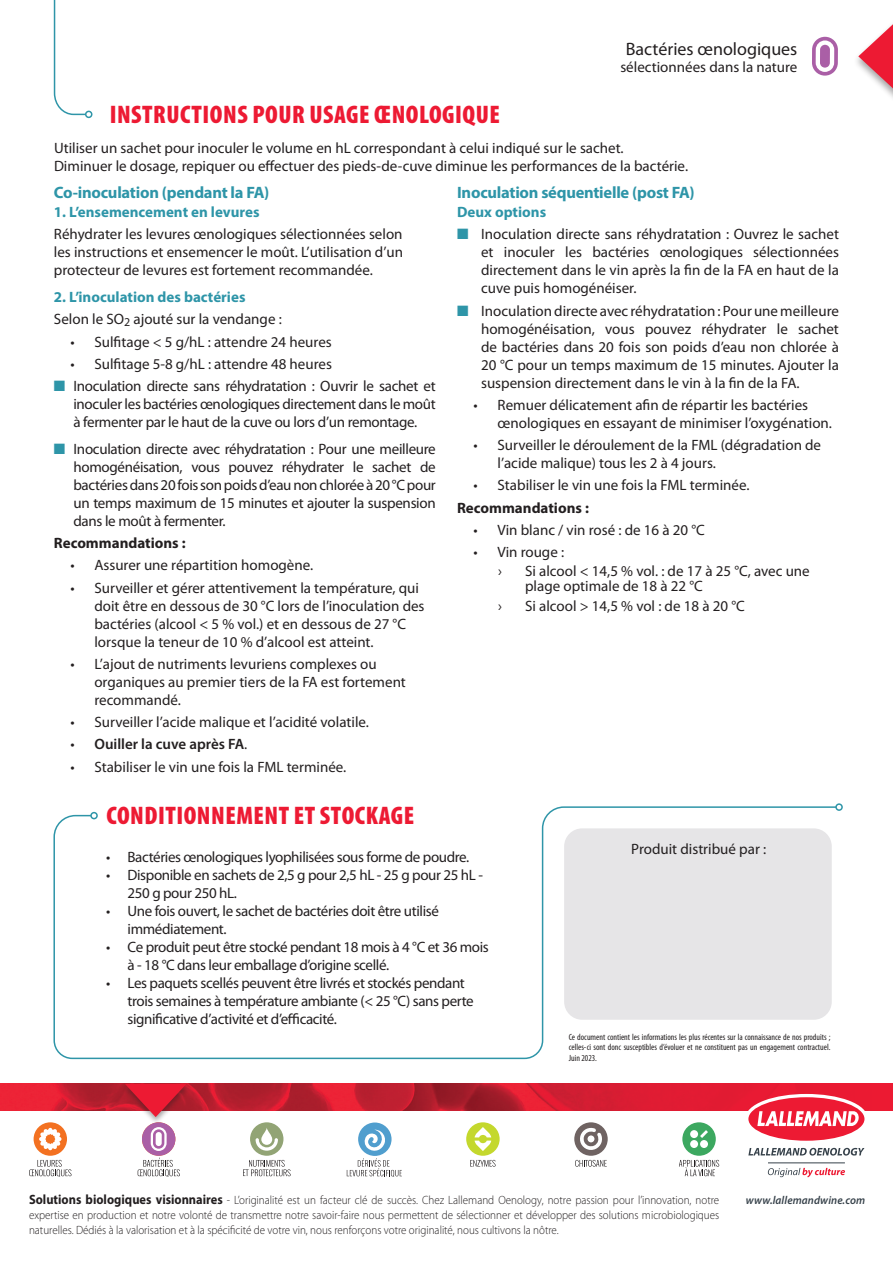
<style>
.page{position:relative;width:893px;height:1263px;background:#fff}
.page>*{position:absolute;margin:0;border:0;box-sizing:border-box;transform-origin:0 0}
.t1{font:900 condensed 25.5px "Myriad Pro";letter-spacing:.02em;color:#ed1a33}
.t2{font:18px "Myriad Pro";color:#231f20}
.t3{font:700 16.5px "Myriad Pro";letter-spacing:-.015em;color:#2e95a8}
.t4{font:15px/18px "Myriad Pro";color:#231f20;text-align:justify}
.t5{font:15px/18px "Myriad Pro";letter-spacing:-.025em;color:#231f20}
.t6{font:700 15px "Myriad Pro";color:#2e95a8}
.t7{font:700 15px "Myriad Pro";color:#231f20}
.t8{font:600 15px "Myriad Pro";color:#231f20}
.t9{font:300 12px/15px "Myriad Pro";color:#231f20;text-align:justify;scale:.92 1}
.t10{font:italic 600 11.55px "Myriad Pro";letter-spacing:.01em;color:#36414a;scale:.96 1}
.t11{font:condensed 9px/10.8px "Myriad Pro";color:#231f20;text-align:justify}
.s1{color:#2e95a8}
.s2{font-weight:400}
.s3{font-weight:700;font-size:13.5px}
</style>
<div class="page">
<img style="left:0;top:1084px;width:893px;height:27px">
<hr style="left:768px;top:1162px;width:77px;height:1px;background:#36414a">
<svg style="left:745px;top:1094px;width:123px;height:61px"></svg>
<svg style="left:768px;top:1168px;width:77px;height:9px"></svg>
<div style="left:358px;top:1122px;width:34px;height:34px;background:#509ece;border-radius:50%"></div>
<svg style="left:364px;top:1129px;width:21px;height:22px"></svg>
<svg style="left:138px;top:1158px;width:42px;height:19px"></svg>
<div style="left:142px;top:1122px;width:33px;height:34px;background:#aa5fa6;border-radius:50%"></div>
<svg style="left:151px;top:1127px;width:16px;height:24px"></svg>
<svg style="left:470px;top:1160px;width:26px;height:7px"></svg>
<div style="left:466px;top:1122px;width:34px;height:34px;background:#c4d82d;border-radius:50%"></div>
<svg style="left:475px;top:1127px;width:16px;height:24px"></svg>
<svg style="left:29px;top:1160px;width:43px;height:17px"></svg>
<div style="left:34px;top:1122px;width:33px;height:34px;background:#f37121;border-radius:50%"></div>
<svg style="left:39px;top:1128px;width:22px;height:22px"></svg>
<svg style="left:679px;top:1160px;width:40px;height:16px"></svg>
<div style="left:682px;top:1122px;width:34px;height:34px;background:#3ca860;border-radius:50%"></div>
<div style="left:690px;top:1130px;width:8px;height:8px;background:#fff;border-radius:50%"></div>
<div style="left:690px;top:1140px;width:8px;height:8px;background:#fff;border-radius:50%"></div>
<div style="left:700px;top:1140px;width:8px;height:8px;background:#fff;border-radius:50%"></div>
<svg style="left:700px;top:1130px;width:8px;height:8px"></svg>
<svg style="left:575px;top:1160px;width:32px;height:7px"></svg>
<div style="left:574px;top:1122px;width:34px;height:34px;background:#6f6362;border-radius:50%"></div>
<svg style="left:580px;top:1127px;width:22px;height:23px"></svg>
<div style="left:250px;top:1122px;width:33px;height:34px;background:#92a475;border-radius:50%"></div>
<svg style="left:261px;top:1127px;width:11px;height:18px"></svg>
<svg style="left:256px;top:1138px;width:22px;height:13px"></svg>
<svg style="left:243px;top:1160px;width:48px;height:16px"></svg>
<svg style="left:347px;top:1158px;width:55px;height:19px"></svg>
<div style="left:120px;top:1082px;width:71px;height:43px;background:#231f20;opacity:.4"></div>
<svg style="left:125px;top:1084px;width:62px;height:33px;background:#d53f50"></svg>
<svg style="left:812px;top:37px;width:26px;height:39px"></svg>
<svg style="left:858px;top:24px;width:35px;height:73px"></svg>
<svg style="left:53px;top:0;width:34px;height:116px"></svg>
<div style="left:85px;top:111px;width:7px;height:7px;border:2px solid #2e95a8;border-radius:50%"></div>
<svg style="left:53px;top:806px;width:782px;height:254px"></svg>
<div style="left:90px;top:812px;width:8px;height:7px;border:2px solid #2e95a8;border-radius:50%"></div>
<div style="left:835px;top:803px;width:8px;height:8px;border:2px solid #2e95a8;border-radius:50%"></div>
<div style="left:564px;top:828px;width:268px;height:192px;background:#e6e5e7;border-radius:18px"></div>
<p class="t1" style="left:110px;top:98px;width:392px">INSTRUCTIONS POUR USAGE ŒNOLOGIQUE</p>
<p class="t2" style="left:626px;top:38px;width:173px">Bactéries œnologiques</p>
<p class="t4" style="left:620px;top:57px;width:179px">sélectionnées dans la nature</p>
<p class="t4" style="left:54px;top:139px;width:571px">Utiliser un sachet pour inoculer le volume en hL correspondant à celui indiqué sur le sachet.</p>
<p class="t4" style="left:54px;top:157px;width:636px">Diminuer le dosage, repiquer ou effectuer des pieds-de-cuve diminue les performances de la bactérie.</p>
<p class="t3" style="left:54px;top:181px;width:217px">Co-inoculation (pendant la FA)</p>
<p class="t6" style="left:54px;top:202px;width:207px">1. L’ensemencement en levures</p>
<p class="t4" style="left:54px;top:225px;width:351px">Réhydrater les levures œnologiques sélectionnées selon les instructions et ensemencer le moût. L’utilisation d’un protecteur de levures est fortement recommandée.</p>
<p class="t6" style="left:54px;top:287px;width:193px">2. L’inoculation des bactéries</p>
<p class="t4" style="left:54px;top:310px;width:229px">Selon le SO<sub>2</sub> ajouté sur la vendange :</p>
<p class="t4" style="left:70px;top:332px;width:263px">• Sulfitage &lt; 5 g/hL : attendre 24 heures</p>
<p class="t4" style="left:70px;top:354px;width:263px">• Sulfitage 5-8 g/hL : attendre 48 heures</p>
<p class="t4" style="left:73px;top:377px;width:364px;text-indent:-20px"><span class="s1">■</span> Inoculation directe sans réhydratation : Ouvrir le sachet et inoculer les bactéries œnologiques directement dans le moût à fermenter par le haut de la cuve ou lors d’un remontage.</p>
<p class="t4" style="left:73px;top:439px;width:364px;text-indent:-20px"><span class="s1">■</span> Inoculation directe avec réhydratation : Pour une meilleure homogénéisation, vous pouvez réhydrater le sachet de bactéries dans 20 fois son poids d’eau non chlorée à 20 °C pour un temps maximum de 15 minutes et ajouter la suspension dans le moût à fermenter.</p>
<p class="t7" style="left:54px;top:533px;width:133px">Recommandations :</p>
<p class="t4" style="left:70px;top:556px;width:244px">• Assurer une répartition homogène.</p>
<p class="t4" style="left:94px;top:578px;width:332px;text-align:left;text-indent:-24px">• Surveiller et gérer attentivement la température, qui doit être en dessous de 30 °C lors de l’inoculation des bactéries (alcool &lt; 5 % vol.) et en dessous de 27 °C lorsque la teneur de 10 % d’alcool est atteint.</p>
<p class="t4" style="left:94px;top:654px;width:313px;text-align:left;text-indent:-24px">• L’ajout de nutriments levuriens complexes ou organiques au premier tiers de la FA est fortement recommandé.</p>
<p class="t4" style="left:70px;top:713px;width:300px">• Surveiller l’acide malique et l’acidité volatile.</p>
<p class="t8" style="left:70px;top:735px;width:178px"><span class="s2">•</span> Ouiller la cuve après FA<span class="s2">.</span></p>
<p class="t4" style="left:70px;top:757px;width:277px">• Stabiliser le vin une fois la FML terminée.</p>
<p class="t3" style="left:457px;top:181px;width:239px">Inoculation séquentielle (post FA)</p>
<p class="t6" style="left:457px;top:202px;width:91px">Deux options</p>
<p class="t4" style="left:481px;top:225px;width:359px;text-indent:-24px"><span class="s1">■</span> Inoculation directe sans réhydratation : Ouvrez le sachet et inoculer les bactéries œnologiques sélectionnées directement dans le vin après la fin de la FA en haut de la cuve puis homogénéiser.</p>
<p class="t4" style="left:481px;top:301px;width:359px;text-indent:-24px"><span class="s1">■</span> Inoculation directe avec réhydratation : Pour une meilleure homogénéisation, vous pouvez réhydrater le sachet de bactéries dans 20 fois son poids d’eau non chlorée à 20 °C pour un temps maximum de 15 minutes. Ajouter la suspension directement dans le vin à la fin de la FA.</p>
<p class="t4" style="left:498px;top:395px;width:336px;text-indent:-24px">• Remuer délicatement afin de répartir les bactéries œnologiques en essayant de minimiser l’oxygénation.</p>
<p class="t4" style="left:498px;top:436px;width:325px;text-indent:-24px">• Surveiller le déroulement de la FML (dégradation de l’acide malique) tous les 2 à 4 jours.</p>
<p class="t4" style="left:474px;top:476px;width:277px">• Stabiliser le vin une fois la FML terminée.</p>
<p class="t7" style="left:457px;top:498px;width:133px">Recommandations :</p>
<p class="t4" style="left:474px;top:520px;width:233px">• Vin blanc / vin rosé : de 16 à 20 °C</p>
<p class="t4" style="left:474px;top:543px;width:92px">• Vin rouge :</p>
<p class="t4" style="left:498px;top:562px;width:5px">›</p>
<p class="t4" style="left:525px;top:563px;width:286px;line-height:15px">Si alcool &lt; 14,5 % vol. : de 17 à 25 °C, avec une plage optimale de 18 à 22 °C</p>
<p class="t4" style="left:498px;top:596px;width:5px">›</p>
<p class="t4" style="left:525px;top:596px;width:221px">Si alcool &gt; 14,5 % vol : de 18 à 20 °C</p>
<p class="t1" style="left:107px;top:799px;width:309px">CONDITIONNEMENT ET STOCKAGE</p>
<p class="t5" style="left:106px;top:847px;width:365px">• Bactéries œnologiques lyophilisées sous forme de poudre.</p>
<p class="t5" style="left:128px;top:865px;width:357px;text-indent:-21px">• Disponible en sachets de 2,5 g pour 2,5 hL - 25 g pour 25 hL -<br>250 g pour 250 hL.</p>
<p class="t5" style="left:128px;top:901px;width:313px;text-indent:-21px">• Une fois ouvert, le sachet de bactéries doit être utilisé immédiatement.</p>
<p class="t5" style="left:128px;top:937px;width:363px;text-indent:-21px">• Ce produit peut être stocké pendant 18 mois à 4 °C et 36 mois à - 18 °C dans leur emballage d’origine scellé.</p>
<p class="t5" style="left:128px;top:973px;width:348px;text-indent:-21px">• Les paquets scellés peuvent être livrés et stockés pendant trois semaines à température ambiante (&lt; 25 °C) sans perte significative d’activité et d’efficacité.</p>
<p class="t4" style="left:631px;top:840px;width:136px">Produit distribué par :</p>
<p class="t11" style="left:569px;top:1031px;width:263px">Ce document contient les informations les plus récentes sur la connaissance de nos produits ; celles-ci sont donc susceptibles d’évoluer et ne constituent pas un engagement contractuel.<br>Juin 2023.</p>
<p class="t9" style="left:29px;top:1193px;width:752px"><span class="s3">Solutions biologiques visionnaires</span> - L’originalité est un facteur clé de succès. Chez Lallemand Oenology, notre passion pour l’innovation, notre expertise en production et notre volonté de transmettre notre savoir-faire nous permettent de sélectionner et développer des solutions microbiologiques naturelles. Dédiés à la valorisation et à la spécificité de votre vin, nous renforçons votre originalité, nous cultivons la nôtre.</p>
<p class="t10" style="left:746px;top:1193px;width:126px">www.lallemandwine.com</p>
</div>
